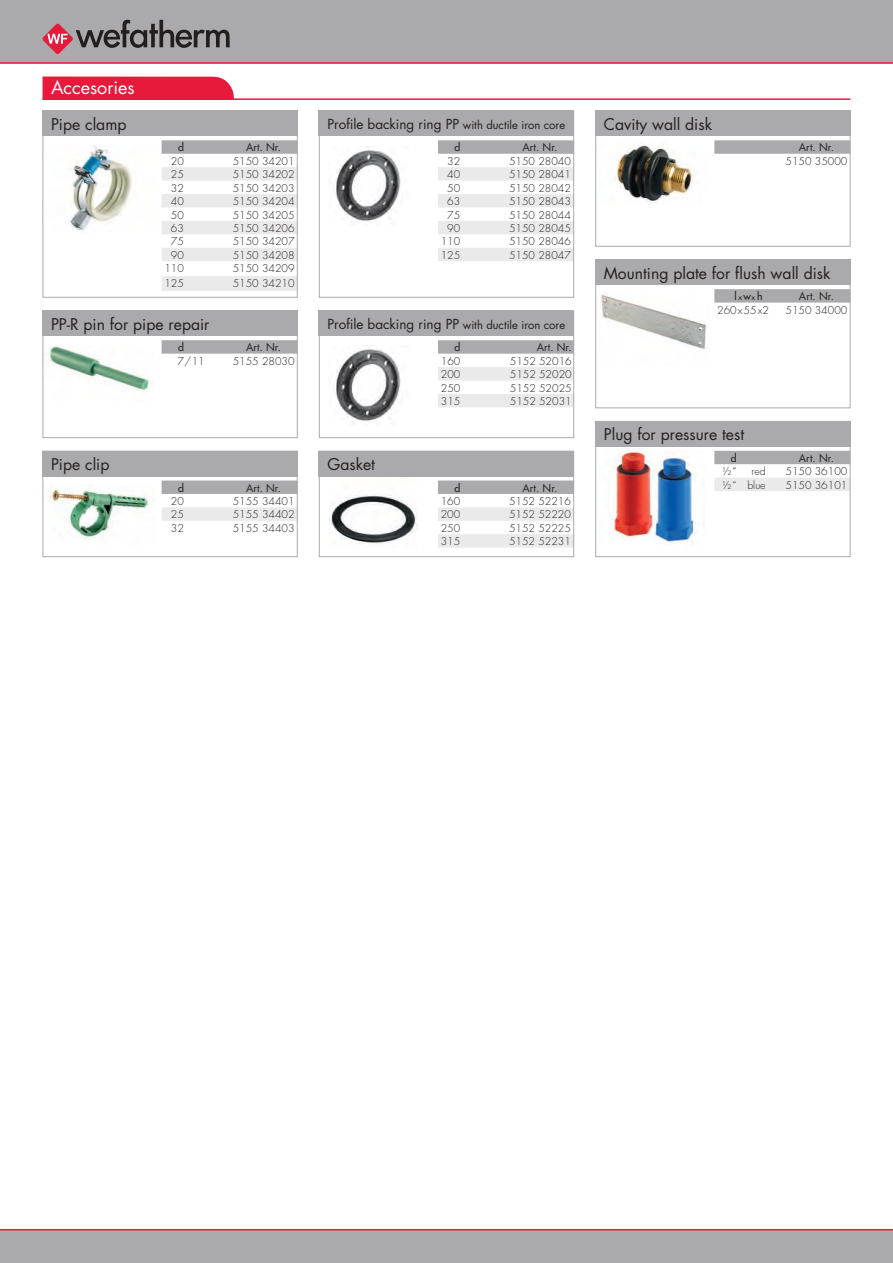
<style>
.page{position:relative;width:893px;height:1263px;background:#fff}
.page>*{position:absolute;margin:0;border:0;box-sizing:border-box;transform-origin:0 0}
.t1{font:18px "Futura Std";color:#fff}
.t2{font:15.75px "Futura Std";color:#241f1f}
.t3{font:13.5px "Futura Std";color:#241f1f}
.t4{font:300 10.5px "Futura Std";color:#241f1f}
.t5{font:10.5px "Futura Std";color:#241f1f}
.t6{font:500 10.5px "Futura Std";color:#241f1f}
.s1{font-size:11.25px}
.s2{font-size:7.5px}
</style>
<div class="page">
<div style="left:0;top:0;width:893px;height:64px;background:#aaaaac"></div>
<svg style="left:42px;top:20px;width:188px;height:34px"></svg>
<div style="left:0;top:1229px;width:893px;height:34px;background:#aaaaac"></div>
<svg style="left:162px;top:140px;width:134px;height:14px"></svg>
<svg style="left:162px;top:167px;width:134px;height:124px"></svg>
<svg style="left:438px;top:140px;width:134px;height:14px"></svg>
<svg style="left:438px;top:167px;width:134px;height:94px"></svg>
<svg style="left:438px;top:340px;width:134px;height:14px"></svg>
<svg style="left:438px;top:367px;width:134px;height:40px"></svg>
<svg style="left:162px;top:340px;width:134px;height:14px"></svg>
<svg style="left:714px;top:140px;width:134px;height:14px"></svg>
<svg style="left:714px;top:289px;width:134px;height:14px"></svg>
<svg style="left:162px;top:480px;width:134px;height:14px"></svg>
<div style="left:162px;top:507px;width:134px;height:14px;background:#ebeaea"></div>
<svg style="left:438px;top:480px;width:134px;height:14px"></svg>
<svg style="left:438px;top:507px;width:134px;height:41px"></svg>
<div style="left:714px;top:451px;width:134px;height:13px;background:#aaaaac"></div>
<div style="left:714px;top:478px;width:134px;height:13px;background:#ebeaea"></div>
<img style="left:70px;top:145px;width:62px;height:86px">
<img style="left:614px;top:142px;width:81px;height:61px">
<img style="left:50px;top:485px;width:100px;height:54px">
<img style="left:610px;top:449px;width:87px;height:95px">
<img style="left:48px;top:345px;width:102px;height:46px">
<img style="left:597px;top:294px;width:110px;height:55px">
<img style="left:329px;top:495px;width:88px;height:51px">
<img style="left:336px;top:146px;width:65px;height:75px">
<div style="left:43px;top:77px;width:191px;height:21px;background:#e71a3c"></div>
<div style="left:43px;top:111px;width:255px;height:25px;background:#aaaaac"></div>
<div style="left:43px;top:111px;width:255px;height:187px;border:1px solid #aaaaac"></div>
<hr style="left:43px;top:98px;width:807px;height:2px;background:#e71a3c">
<div style="left:319px;top:111px;width:255px;height:25px;background:#aaaaac"></div>
<div style="left:319px;top:111px;width:255px;height:187px;border:1px solid #aaaaac"></div>
<img style="left:336px;top:348px;width:65px;height:73px">
<div style="left:319px;top:310px;width:255px;height:26px;background:#aaaaac"></div>
<div style="left:319px;top:310px;width:255px;height:128px;border:1px solid #aaaaac"></div>
<div style="left:43px;top:310px;width:255px;height:26px;background:#aaaaac"></div>
<div style="left:43px;top:310px;width:255px;height:128px;border:1px solid #aaaaac"></div>
<div style="left:595px;top:111px;width:255px;height:25px;background:#aaaaac"></div>
<div style="left:595px;top:111px;width:255px;height:136px;border:1px solid #aaaaac"></div>
<div style="left:595px;top:259px;width:255px;height:26px;background:#aaaaac"></div>
<div style="left:595px;top:259px;width:255px;height:149px;border:1px solid #aaaaac"></div>
<div style="left:43px;top:451px;width:255px;height:25px;background:#aaaaac"></div>
<div style="left:43px;top:451px;width:255px;height:106px;border:1px solid #aaaaac"></div>
<div style="left:319px;top:451px;width:255px;height:25px;background:#aaaaac"></div>
<div style="left:319px;top:451px;width:255px;height:106px;border:1px solid #aaaaac"></div>
<div style="left:595px;top:421px;width:255px;height:25px;background:#aaaaac"></div>
<div style="left:595px;top:421px;width:255px;height:136px;border:1px solid #aaaaac"></div>
<h1 class="t1" style="left:51px;top:76px;width:85px">Accesories</h1>
<h2 class="t2" style="left:51px;top:114px;width:77px">Pipe clamp</h2>
<p class="t6" style="left:178px;top:141px;width:7px">d</p>
<p class="t5" style="left:246px;top:141px;width:36px">Art. Nr.</p>
<p class="t4" style="left:171px;top:155px;width:15px">20</p>
<p class="t4" style="left:233px;top:155px;width:63px">5150 34201</p>
<p class="t4" style="left:171px;top:168px;width:15px">25</p>
<p class="t4" style="left:233px;top:168px;width:63px">5150 34202</p>
<p class="t4" style="left:171px;top:181px;width:15px">32</p>
<p class="t4" style="left:233px;top:181px;width:63px">5150 34203</p>
<p class="t4" style="left:171px;top:195px;width:15px">40</p>
<p class="t4" style="left:233px;top:195px;width:63px">5150 34204</p>
<p class="t4" style="left:171px;top:208px;width:15px">50</p>
<p class="t4" style="left:233px;top:208px;width:63px">5150 34205</p>
<p class="t4" style="left:171px;top:222px;width:15px">63</p>
<p class="t4" style="left:233px;top:222px;width:63px">5150 34206</p>
<p class="t4" style="left:171px;top:235px;width:15px">75</p>
<p class="t4" style="left:233px;top:235px;width:63px">5150 34207</p>
<p class="t4" style="left:171px;top:249px;width:15px">90</p>
<p class="t4" style="left:233px;top:249px;width:63px">5150 34208</p>
<p class="t4" style="left:164px;top:262px;width:21px">110</p>
<p class="t4" style="left:233px;top:262px;width:63px">5150 34209</p>
<p class="t4" style="left:164px;top:277px;width:21px">125</p>
<p class="t4" style="left:233px;top:277px;width:63px">5150 34210</p>
<p class="t3" style="left:327px;top:115px;width:239px">Profile backing ring PP <span class="s1">with ductile iron core</span></p>
<p class="t6" style="left:454px;top:141px;width:7px">d</p>
<p class="t5" style="left:523px;top:141px;width:36px">Art. Nr.</p>
<p class="t4" style="left:447px;top:155px;width:15px">32</p>
<p class="t4" style="left:509px;top:155px;width:63px">5150 28040</p>
<p class="t4" style="left:447px;top:168px;width:15px">40</p>
<p class="t4" style="left:509px;top:168px;width:63px">5150 28041</p>
<p class="t4" style="left:447px;top:181px;width:15px">50</p>
<p class="t4" style="left:509px;top:181px;width:63px">5150 28042</p>
<p class="t4" style="left:447px;top:195px;width:15px">63</p>
<p class="t4" style="left:509px;top:195px;width:63px">5150 28043</p>
<p class="t4" style="left:447px;top:208px;width:15px">75</p>
<p class="t4" style="left:509px;top:208px;width:63px">5150 28044</p>
<p class="t4" style="left:447px;top:222px;width:15px">90</p>
<p class="t4" style="left:509px;top:222px;width:63px">5150 28045</p>
<p class="t4" style="left:441px;top:235px;width:21px">110</p>
<p class="t4" style="left:509px;top:235px;width:63px">5150 28046</p>
<p class="t4" style="left:441px;top:249px;width:21px">125</p>
<p class="t4" style="left:509px;top:249px;width:63px">5150 28047</p>
<h2 class="t2" style="left:51px;top:314px;width:160px">PP-R pin for pipe repair</h2>
<p class="t3" style="left:327px;top:315px;width:239px">Profile backing ring PP <span class="s1">with ductile iron core</span></p>
<p class="t6" style="left:178px;top:341px;width:7px">d</p>
<p class="t5" style="left:246px;top:341px;width:36px">Art. Nr.</p>
<p class="t4" style="left:177px;top:354px;width:29px">7/11</p>
<p class="t4" style="left:233px;top:354px;width:63px">5155 28030</p>
<h2 class="t2" style="left:51px;top:454px;width:60px">Pipe clip</h2>
<h2 class="t2" style="left:327px;top:454px;width:49px">Gasket</h2>
<p class="t6" style="left:178px;top:481px;width:7px">d</p>
<p class="t5" style="left:246px;top:481px;width:36px">Art. Nr.</p>
<p class="t4" style="left:171px;top:495px;width:15px">20</p>
<p class="t4" style="left:233px;top:495px;width:63px">5155 34401</p>
<p class="t4" style="left:171px;top:508px;width:15px">25</p>
<p class="t4" style="left:233px;top:508px;width:63px">5155 34402</p>
<p class="t4" style="left:171px;top:522px;width:15px">32</p>
<p class="t4" style="left:233px;top:522px;width:63px">5155 34403</p>
<p class="t6" style="left:454px;top:341px;width:7px">d</p>
<p class="t5" style="left:537px;top:341px;width:36px">Art. Nr.</p>
<p class="t4" style="left:441px;top:354px;width:21px">160</p>
<p class="t4" style="left:510px;top:354px;width:63px">5152 52016</p>
<p class="t4" style="left:441px;top:368px;width:21px">200</p>
<p class="t4" style="left:510px;top:368px;width:63px">5152 52020</p>
<p class="t4" style="left:441px;top:381px;width:21px">250</p>
<p class="t4" style="left:510px;top:381px;width:63px">5152 52025</p>
<p class="t4" style="left:441px;top:395px;width:21px">315</p>
<p class="t4" style="left:510px;top:395px;width:63px">5152 52031</p>
<p class="t6" style="left:454px;top:481px;width:7px">d</p>
<p class="t5" style="left:523px;top:481px;width:36px">Art. Nr.</p>
<p class="t4" style="left:441px;top:495px;width:21px">160</p>
<p class="t4" style="left:509px;top:495px;width:63px">5152 52216</p>
<p class="t4" style="left:441px;top:508px;width:21px">200</p>
<p class="t4" style="left:509px;top:508px;width:63px">5152 52220</p>
<p class="t4" style="left:441px;top:522px;width:21px">250</p>
<p class="t4" style="left:509px;top:522px;width:63px">5152 52225</p>
<p class="t4" style="left:441px;top:535px;width:21px">315</p>
<p class="t4" style="left:509px;top:535px;width:63px">5152 52231</p>
<h2 class="t2" style="left:604px;top:114px;width:110px">Cavity wall disk</h2>
<p class="t5" style="left:799px;top:141px;width:36px">Art. Nr.</p>
<p class="t4" style="left:785px;top:155px;width:63px">5150 35000</p>
<h2 class="t2" style="left:604px;top:263px;width:228px">Mounting plate for flush wall disk</h2>
<p class="t6" style="left:734px;top:290px;width:30px">l<span class="s2">x</span>w<span class="s2">x</span>h</p>
<p class="t5" style="left:799px;top:290px;width:36px">Art. Nr.</p>
<p class="t4" style="left:717px;top:303px;width:53px">260x55x2</p>
<p class="t4" style="left:785px;top:303px;width:63px">5150 34000</p>
<h2 class="t2" style="left:604px;top:424px;width:142px">Plug for pressure test</h2>
<p class="t6" style="left:731px;top:451px;width:7px">d</p>
<p class="t5" style="left:799px;top:451px;width:36px">Art. Nr.</p>
<p class="t4" style="left:722px;top:465px;width:16px">1/2˝</p>
<p class="t4" style="left:751px;top:465px;width:16px">red</p>
<p class="t4" style="left:785px;top:465px;width:63px">5150 36100</p>
<p class="t4" style="left:722px;top:478px;width:45px">1/2˝ blue</p>
<p class="t4" style="left:785px;top:478px;width:63px">5150 36101</p>
</div>
